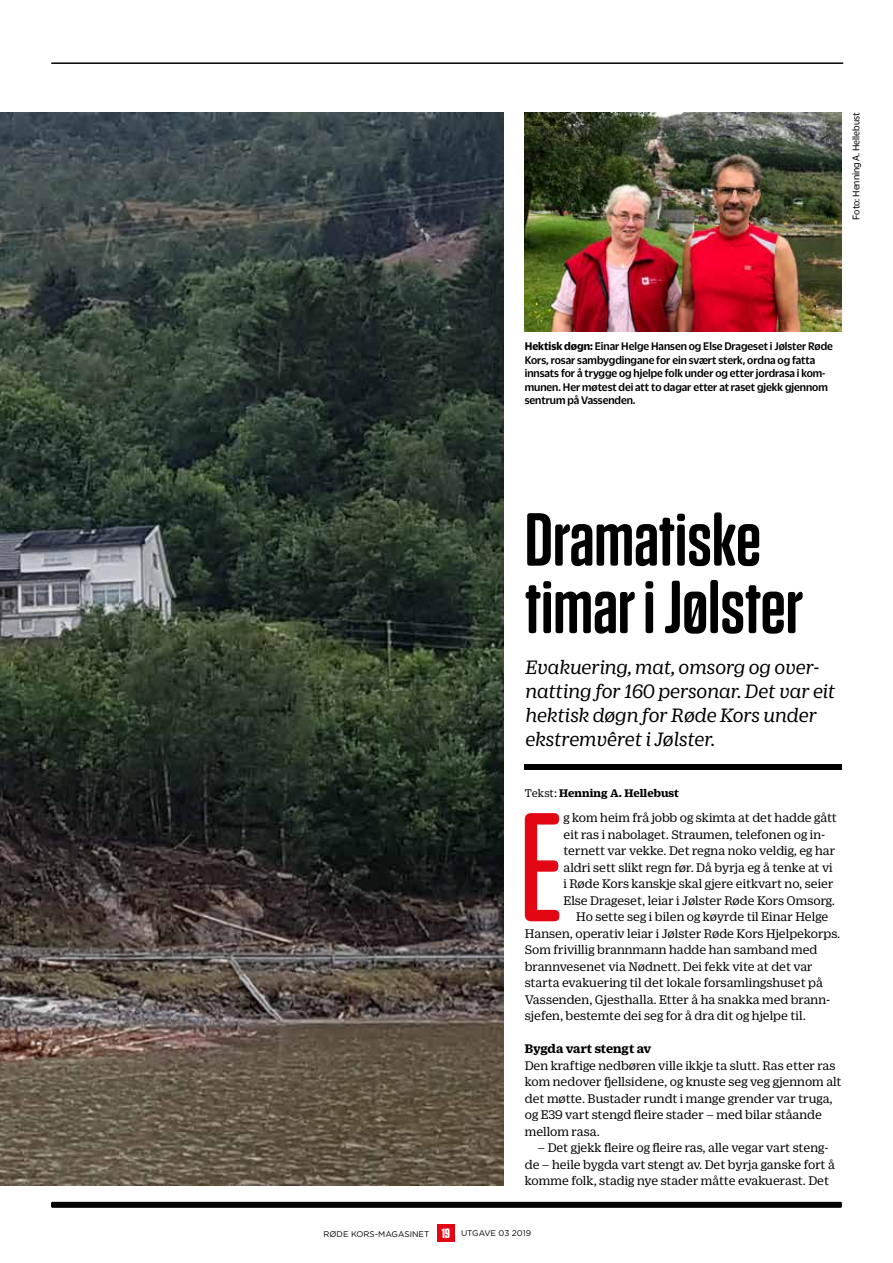
<style>
.page{position:relative;width:893px;height:1263px;background:#fff}
.page>*{position:absolute;margin:0;border:0;box-sizing:border-box;transform-origin:0 0}
.t1{font:500 154.5px "Tungsten Rounded";color:#e30613}
.t2{font:600 75px/67.5px "Tungsten Rounded";color:#000}
.t3{font:italic 21px/24px "Duplicate Ionic";color:#000}
.t4{font:13.5px/16.5px "Duplicate Ionic";letter-spacing:-.005em;color:#000}
.t5{font:700 13.5px "Duplicate Ionic";letter-spacing:-.015em;color:#000}
.t6{font:500 12px/13.5px "Duplicate Sans";color:#000;scale:.95 1}
.t7{font:700 12px "Duplicate Ionic";letter-spacing:.005em;color:#000}
.t8{font:10.5px "Duplicate Sans";color:#000;scale:.95 1}
.t9{font:8.25px "Gotham Rounded";color:#000}
.s1{font-weight:700}
.s2{font-weight:400}
.s3{font-weight:400;font-size:13.5px}
.s4{font-family:"Tungsten Rounded";font-weight:700;font-size:13.5px;color:#fff}
</style>
<div class="page">
<div style="left:437px;top:1225px;width:17px;height:17px;background:#e30613"></div>
<div style="left:51px;top:1202px;width:791px;height:6px;background:#000;border-radius:2px"></div>
<hr style="left:52px;top:62px;width:791px;height:2px;background:#000">
<img style="left:0;top:113px;width:504px;height:1072px">
<img style="left:525px;top:113px;width:317px;height:219px">
<div style="left:525px;top:764px;width:317px;height:6px;background:#000"></div>
<p class="t8" style="left:849px;top:220px;width:114px;rotate:-90deg">Foto: Henning A. Hellebust</p>
<p class="t6" style="left:525px;top:339px;width:326px"><span class="s1">Hektisk døgn:</span> Einar Helge Hansen og Else Drageset i Jølster Røde Kors, rosar sambygdingane for ein svært sterk, ordna og fatta innsats for å trygge og hjelpe folk under og etter jordrasa i kom&shy;munen. Her møtest dei att to dagar etter at raset gjekk gjennom sentrum på Vassenden.</p>
<h2 class="t2" style="left:525px;top:507px;width:279px">Dramatiske timar i Jølster</h2>
<h3 class="t3" style="left:525px;top:654px;width:311px">Evakuering, mat, omsorg og over&shy;natting for 160 personar. Det var eit hektisk døgn for Røde Kors under ekstremvêret i Jølster.</h3>
<p class="t7" style="left:525px;top:784px;width:156px"><span class="s2">Tekst</span><span class="s3">:</span> Henning A. Hellebust</p>
<h1 class="t1" style="left:519px;top:786px;width:46px">E</h1>
<p class="t4" style="left:563px;top:808px;width:275px">g kom heim frå jobb og skimta at det hadde gått</p>
<p class="t4" style="left:563px;top:825px;width:263px">eit ras i nabolaget. Straumen, telefonen og in-</p>
<p class="t4" style="left:563px;top:841px;width:273px">ternett var vekke. Det regna noko veldig, eg har</p>
<p class="t4" style="left:563px;top:858px;width:271px">aldri sett slikt regn før. Då byrja eg å tenke at vi</p>
<p class="t4" style="left:563px;top:874px;width:272px">i Røde Kors kanskje skal gjere eitkvart no, seier</p>
<p class="t4" style="left:563px;top:891px;width:273px">Else Drageset, leiar i Jølster Røde Kors Omsorg.</p>
<p class="t4" style="left:576px;top:907px;width:254px">Ho sette seg i bilen og køyrde til Einar Helge</p>
<p class="t4" style="left:525px;top:924px;width:317px">Hansen, operativ leiar i Jølster Røde Kors Hjelpekorps.</p>
<p class="t4" style="left:525px;top:940px;width:294px">Som frivillig brannmann hadde han samband med</p>
<p class="t4" style="left:525px;top:957px;width:289px">brannvesenet via Nødnett. Dei fekk vite at det var</p>
<p class="t4" style="left:525px;top:973px;width:300px">starta evakuering til det lokale forsamlingshuset på</p>
<p class="t4" style="left:525px;top:990px;width:307px">Vassenden, Gjesthalla. Etter å ha snakka med brann-</p>
<p class="t4" style="left:525px;top:1006px;width:283px">sjefen, bestemte dei seg for å dra dit og hjelpe til.</p>
<p class="t5" style="left:525px;top:1039px;width:128px">Bygda vart stengt av</p>
<p class="t4" style="left:525px;top:1056px;width:318px">Den kraftige nedbøren ville ikkje ta slutt. Ras etter ras kom nedover fjellsidene, og knuste seg veg gjennom alt det møtte. Bustader rundt i mange grender var truga, og E39 vart stengd fleire stader – med bilar ståande mellom rasa.</p>
<p class="t4" style="left:525px;top:1138px;width:312px;text-align:center">– Det gjekk fleire og fleire ras, alle vegar vart steng-<br>de – heile bygda vart stengt av. Det byrja ganske fort å komme folk, stadig nye stader måtte evakuerast. Det</p>
<p class="t9" style="left:324px;top:1228px;width:209px">RØDE KORS-MAGASINET <span class="s4">19</span> UTGAVE 03 2019</p>
</div>
